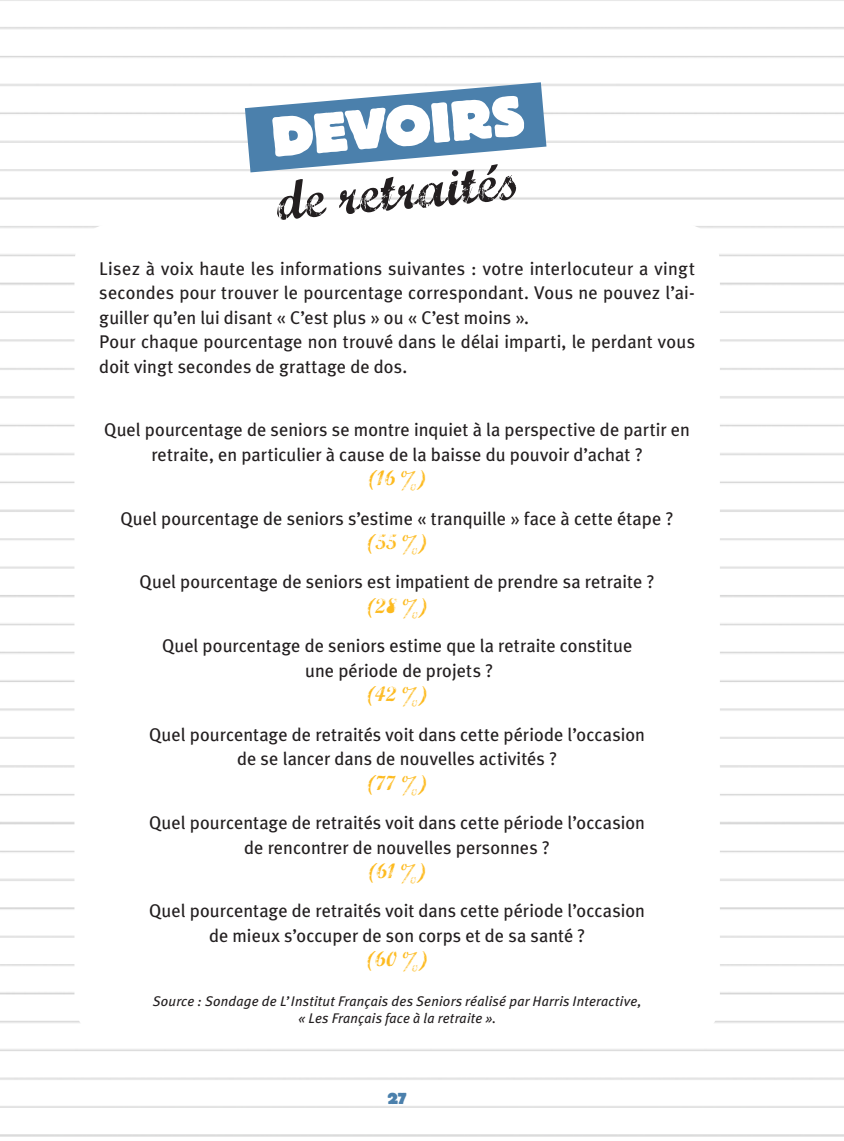
<style>
.page{position:relative;width:844px;height:1141px;background:#fff}
.page>*{position:absolute;margin:0;border:0;box-sizing:border-box;transform-origin:0 0}
.t1{font:56px "Marcelle Script";color:#231f20}
.t2{font:800 56px "Block BE";color:#fff}
.t3{font:21px "Marcelle Script";letter-spacing:-.01em;color:#fdba1e}
.t4{font:18.38px/24.5px "Meta Plus";letter-spacing:.005em;color:#231f20;text-align:center}
.t5{font:800 15.75px "Block BE";color:#4b80ac}
.t6{font:italic 14px/17.5px "Meta Plus";letter-spacing:.015em;color:#231f20;text-align:center}
</style>
<div class="page">
<svg style="left:245px;top:82px;width:301px;height:90px"></svg>
<h1 class="t2" style="left:269px;top:106px;width:255px;rotate:-5deg">DEVOIRS</h1>
<h1 class="t1" style="left:272px;top:162px;width:247px;rotate:-5deg">de retraités</h1>
<p class="t4" style="left:99px;top:256px;width:597px;text-align:left">Lisez à voix haute les informations suivantes : votre interlocuteur a vingt secondes pour trouver le pourcentage correspondant. Vous ne pouvez l’ai&shy;guiller qu’en lui disant « C’est plus » ou « C’est moins ».<br>Pour chaque pourcentage non trouvé dans le délai imparti, le perdant vous doit vingt secondes de grattage de dos.</p>
<p class="t4" style="left:104px;top:417px;width:587px">Quel pourcentage de seniors se montre inquiet à la perspective de partir en retraite, en particulier à cause de la baisse du pouvoir d’achat ?</p>
<p class="t3" style="left:368px;top:463px;width:59px">(16 %)</p>
<p class="t4" style="left:120px;top:506px;width:554px">Quel pourcentage de seniors s’estime « tranquille » face à cette étape ?</p>
<p class="t3" style="left:367px;top:527px;width:62px">(55 %)</p>
<p class="t4" style="left:140px;top:570px;width:516px">Quel pourcentage de seniors est impatient de prendre sa retraite ?</p>
<p class="t3" style="left:366px;top:591px;width:62px">(28 %)</p>
<p class="t4" style="left:162px;top:633px;width:471px">Quel pourcentage de seniors estime que la retraite constitue une période de projets ?</p>
<p class="t3" style="left:367px;top:679px;width:62px">(42 %)</p>
<p class="t4" style="left:149px;top:722px;width:497px">Quel pourcentage de retraités voit dans cette période l’occasion de se lancer dans de nouvelles activités ?</p>
<p class="t3" style="left:367px;top:768px;width:62px">(77 %)</p>
<p class="t4" style="left:149px;top:810px;width:497px">Quel pourcentage de retraités voit dans cette période l’occasion de rencontrer de nouvelles personnes ?</p>
<p class="t3" style="left:368px;top:856px;width:60px">(61 %)</p>
<p class="t4" style="left:149px;top:899px;width:497px">Quel pourcentage de retraités voit dans cette période l’occasion de mieux s’occuper de son corps et de sa santé ?</p>
<p class="t3" style="left:366px;top:945px;width:63px">(60 %)</p>
<p class="t6" style="left:153px;top:992px;width:490px">Source : Sondage de L’Institut Français des Seniors réalisé par Harris Interactive, « Les Français face à la retraite ».</p>
<p class="t5" style="left:387px;top:1090px;width:20px">27</p>
</div>
